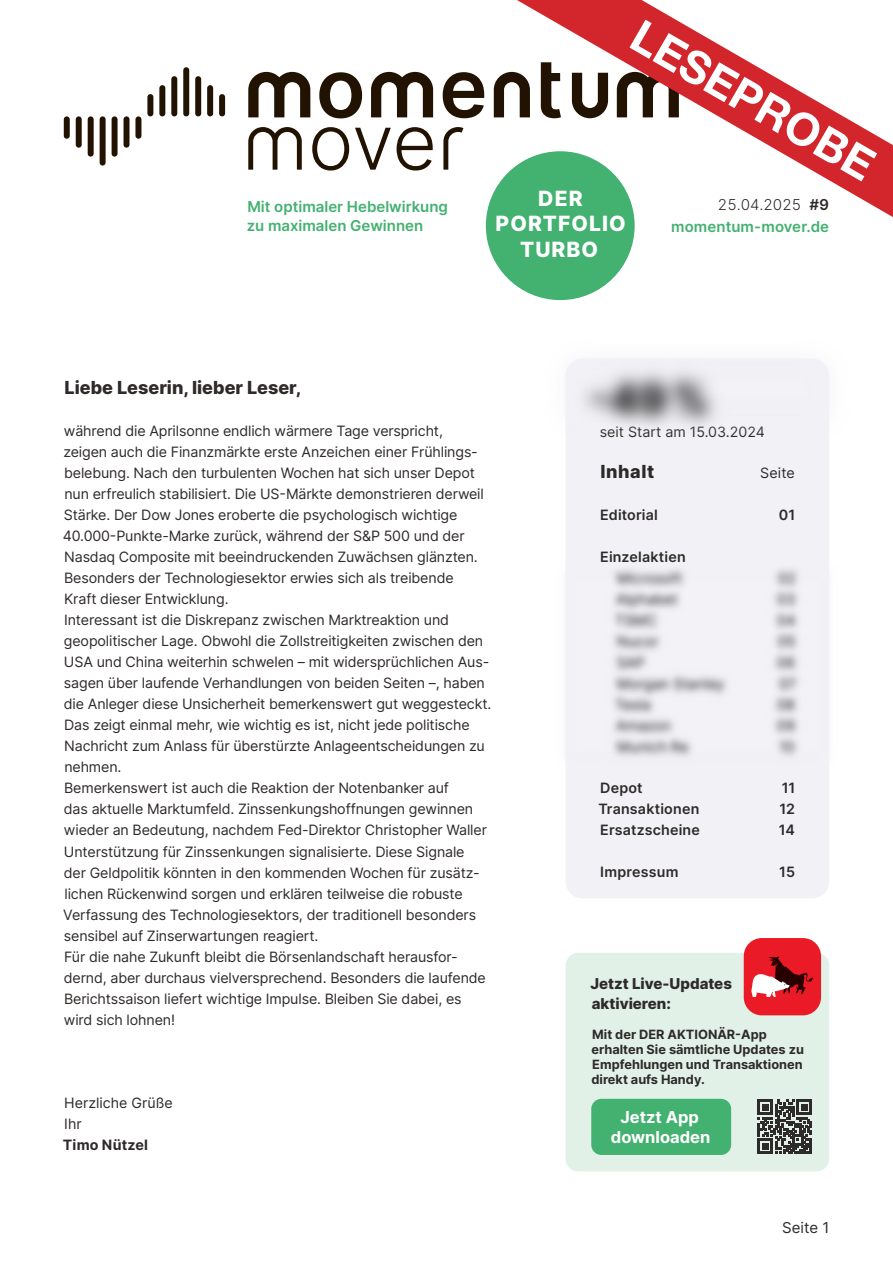
<style>
.page{position:relative;width:893px;height:1263px;background:#fff}
.page>*{position:absolute;margin:0;border:0;box-sizing:border-box;transform-origin:0 0}
.t1{font:700 45px "Helvetica Neue LT Pro";color:#fff}
.t2{font:800 21px/25.5px "Inter";letter-spacing:.05em;color:#fff;text-align:center}
.t3{font:800 18px "Inter";color:#2e2a29}
.t4{font:700 16.5px/19.5px "Inter";color:#fff;text-align:center}
.t5{font:600 15px/21px "Inter";color:#43b170;text-align:right}
.t6{font:800 15px/19.5px "Inter";color:#2e2a29}
.t7{font:15px "Inter";color:#2e2a29}
.t8{font:14.25px/21px "Inter";letter-spacing:-.01em;color:#2e2a29}
.t9{font:600 14.25px "Inter";letter-spacing:.01em;color:#2e2a29}
.t10{font:700 14.25px "Inter";letter-spacing:.01em;color:#2e2a29}
.t11{font:700 12.75px/15px "Inter";color:#2e2a29}
.s1{font-weight:300;color:#2e2a29}
.s2{color:#2e2a29}
</style>
<div class="page">
<img style="left:63px;top:0;width:830px;height:1172px">
<h1 class="t1" style="left:649px;top:8px;width:274px;rotate:30deg">LESEPROBE</h1>
<p class="t5" style="left:247px;top:196px;width:203px;line-height:19.5px;text-align:left">Mit optimaler Hebelwirkung zu maximalen Gewinnen</p>
<h2 class="t2" style="left:496px;top:185px;width:132px">DER<br>PORTFOLIO<br>TURBO</h2>
<p class="t5" style="left:671px;top:194px;width:160px"><span class="s1">25.04.2025</span> <span class="s2">#9 </span>momentum-mover.de</p>
<p class="t3" style="left:65px;top:375px;width:238px">Liebe Leserin, lieber Leser,</p>
<p class="t8" style="left:63px;top:420px;width:430px">während die Aprilsonne endlich wärmere Tage verspricht,<br>zeigen auch die Finanzmärkte erste Anzeichen einer Frühlings&shy;belebung. Nach den turbulenten Wochen hat sich unser Depot nun erfreulich stabilisiert. Die US-Märkte demonstrieren derweil Stärke. Der Dow Jones eroberte die psychologisch wichtige 40.000-Punkte-Marke zurück, während der S&amp;P 500 und der Nasdaq Composite mit beeindruckenden Zuwächsen glänzten.<br>Besonders der Technologiesektor erwies sich als treibende<br>Kraft dieser Entwicklung.<br>Interessant ist die Diskrepanz zwischen Marktreaktion und geopolitischer Lage. Obwohl die Zollstreitigkeiten zwischen den USA und China weiterhin schwelen – mit widersprüchlichen Aus&shy;sagen über laufende Verhandlungen von beiden Seiten –, haben die Anleger diese Unsicherheit bemerkenswert gut weggesteckt.<br>Das zeigt einmal mehr, wie wichtig es ist, nicht jede politische Nachricht zum Anlass für überstürzte Anlageentscheidungen zu nehmen.<br>Bemerkenswert ist auch die Reaktion der Notenbanker auf<br>das aktuelle Marktumfeld. Zinssenkungshoffnungen gewinnen wieder an Bedeutung, nachdem Fed-Direktor Christopher Waller Unterstützung für Zinssenkungen signalisierte. Diese Signale<br>der Geldpolitik könnten in den kommenden Wochen für zusätz&shy;lichen Rückenwind sorgen und erklären teilweise die robuste Verfassung des Technologiesektors, der traditionell besonders sensibel auf Zinserwartungen reagiert.<br>Für die nahe Zukunft bleibt die Börsenlandschaft herausfor&shy;dernd, aber durchaus vielversprechend. Besonders die laufende Berichtssaison liefert wichtige Impulse. Bleiben Sie dabei, es wird sich lohnen!</p>
<p class="t8" style="left:64px;top:1092px;width:110px">Herzliche Grüße<br>Ihr</p>
<p class="t10" style="left:63px;top:1135px;width:87px">Timo Nützel</p>
<p class="t8" style="left:600px;top:420px;width:167px">seit Start am 15.03.2024</p>
<p class="t3" style="left:600px;top:459px;width:55px">Inhalt</p>
<p class="t8" style="left:760px;top:462px;width:36px">Seite</p>
<p class="t9" style="left:600px;top:505px;width:59px">Editorial</p>
<p class="t9" style="left:779px;top:505px;width:18px">01</p>
<p class="t9" style="left:600px;top:547px;width:87px">Einzelaktien</p>
<p class="t9" style="left:600px;top:778px;width:44px">Depot</p>
<p class="t9" style="left:782px;top:778px;width:15px">11</p>
<p class="t9" style="left:598px;top:799px;width:102px">Transaktionen</p>
<p class="t9" style="left:779px;top:799px;width:17px">12</p>
<p class="t9" style="left:600px;top:820px;width:101px">Ersatzscheine</p>
<p class="t9" style="left:779px;top:820px;width:18px">14</p>
<p class="t9" style="left:600px;top:862px;width:80px">Impressum</p>
<p class="t9" style="left:779px;top:862px;width:17px">15</p>
<p class="t6" style="left:590px;top:973px;width:143px">Jetzt Live-Updates aktivieren:</p>
<p class="t11" style="left:591px;top:1026px;width:214px">Mit der DER AKTIONÄR-App erhalten Sie sämtliche Updates zu<br>Empfehlungen und Transaktionen direkt aufs Handy.</p>
<p class="t4" style="left:611px;top:1107px;width:101px">Jetzt App downloaden</p>
<p class="t7" style="left:782px;top:1216px;width:49px">Seite 1</p>
</div>
